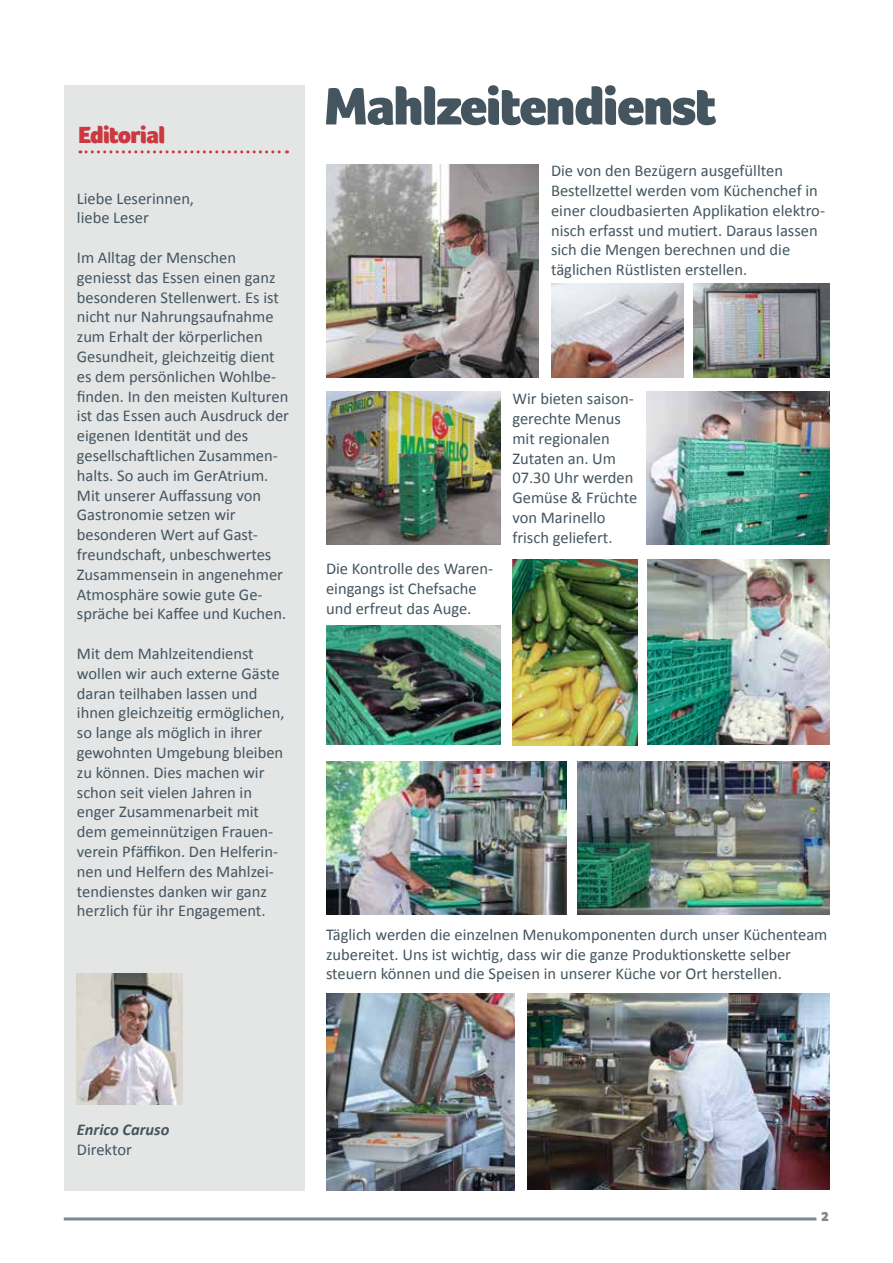
<style>
.page{position:relative;width:893px;height:1263px;background:#fff}
.page>*{position:absolute;margin:0;border:0;box-sizing:border-box;transform-origin:0 0}
.t1{font:900 54px "Foco";letter-spacing:-.025em;color:#44555f}
.t2{font:900 24px "Foco";letter-spacing:-.025em;color:#cb383f}
.t3{font:16.5px/19.8px "Calibri";color:#44555f}
.t4{font:italic 700 16.5px "Calibri";color:#44555f}
.t5{font:900 13.5px "Foco";color:#7f888f}
</style>
<div class="page">
<hr style="left:64px;top:1217px;width:752px;height:3px;background:#7f888f">
<div style="left:64px;top:85px;width:241px;height:1106px;background:#e4e5e5"></div>
<svg style="left:80px;top:150px;width:207px;height:3px"></svg>
<img style="left:77px;top:974px;width:106px;height:131px">
<img style="left:326px;top:164px;width:213px;height:213px">
<img style="left:326px;top:392px;width:174px;height:152px">
<img style="left:646px;top:392px;width:183px;height:152px">
<img style="left:648px;top:560px;width:181px;height:185px">
<img style="left:694px;top:283px;width:135px;height:94px">
<img style="left:551px;top:284px;width:133px;height:93px">
<img style="left:326px;top:626px;width:174px;height:119px">
<img style="left:578px;top:762px;width:251px;height:152px">
<img style="left:326px;top:762px;width:241px;height:152px">
<img style="left:528px;top:993px;width:301px;height:197px">
<img style="left:326px;top:993px;width:188px;height:197px">
<img style="left:512px;top:560px;width:125px;height:185px">
<h2 class="t2" style="left:78px;top:119px;width:88px">Editorial</h2>
<p class="t3" style="left:77px;top:188px;width:119px">Liebe Leserinnen, liebe Leser</p>
<p class="t3" style="left:77px;top:248px;width:214px">Im Alltag der Menschen geniesst das Essen einen ganz besonderen Stellenwert. Es ist nicht nur Nahrungsaufnahme zum Erhalt der körperlichen<br>Gesundheit, gleichzeitig dient es dem persönlichen Wohlbe&shy;finden. In den meisten Kulturen ist das Essen auch Ausdruck der eigenen Identität und des gesellschaftlichen Zusammen&shy;halts. So auch im GerAtrium.<br>Mit unserer Auffassung von<br>Gastronomie setzen wir besonderen Wert auf Gast&shy;freundschaft, unbeschwertes<br>Zusammensein in angenehmer<br>Atmosphäre sowie gute Ge&shy;spräche bei Kaffee und Kuchen.</p>
<p class="t3" style="left:77px;top:644px;width:209px">Mit dem Mahlzeitendienst wollen wir auch externe Gäste daran teilhaben lassen und ihnen gleichzeitig ermöglichen, so lange als möglich in ihrer gewohnten Umgebung bleiben zu können. Dies machen wir schon seit vielen Jahren in enger Zusammenarbeit mit dem gemeinnützigen Frauen&shy;verein Pfäffikon. Den Helferin&shy;nen und Helfern des Mahlzei&shy;tendienstes danken wir ganz herzlich für ihr Engagement.</p>
<h1 class="t1" style="left:324px;top:70px;width:394px">Mahlzeitendienst</h1>
<p class="t3" style="left:551px;top:161px;width:275px">Die von den Bezügern ausgefüllten Bestellzettel werden vom Küchenchef in einer cloudbasierten Applikation elektro&shy;nisch erfasst und mutiert. Daraus lassen sich die Mengen berechnen und die täglichen Rüstlisten erstellen.</p>
<p class="t3" style="left:326px;top:559px;width:169px">Die Kontrolle des Waren&shy;eingangs ist Chefsache und erfreut das Auge.</p>
<p class="t3" style="left:512px;top:389px;width:126px">Wir bieten saison&shy;gerechte Menus mit regionalen<br>Zutaten an. Um<br>07.30 Uhr werden<br>Gemüse &amp; Früchte von Marinello frisch geliefert.</p>
<p class="t3" style="left:326px;top:924px;width:503px">Täglich werden die einzelnen Menukomponenten durch unser Küchenteam zubereitet. Uns ist wichtig, dass wir die ganze Produktionskette selber steuern können und die Speisen in unserer Küche vor Ort herstellen.</p>
<p class="t4" style="left:77px;top:1119px;width:94px">Enrico Caruso</p>
<p class="t3" style="left:77px;top:1139px;width:56px">Direktor</p>
<p class="t5" style="left:821px;top:1207px;width:9px">2</p>
</div>
